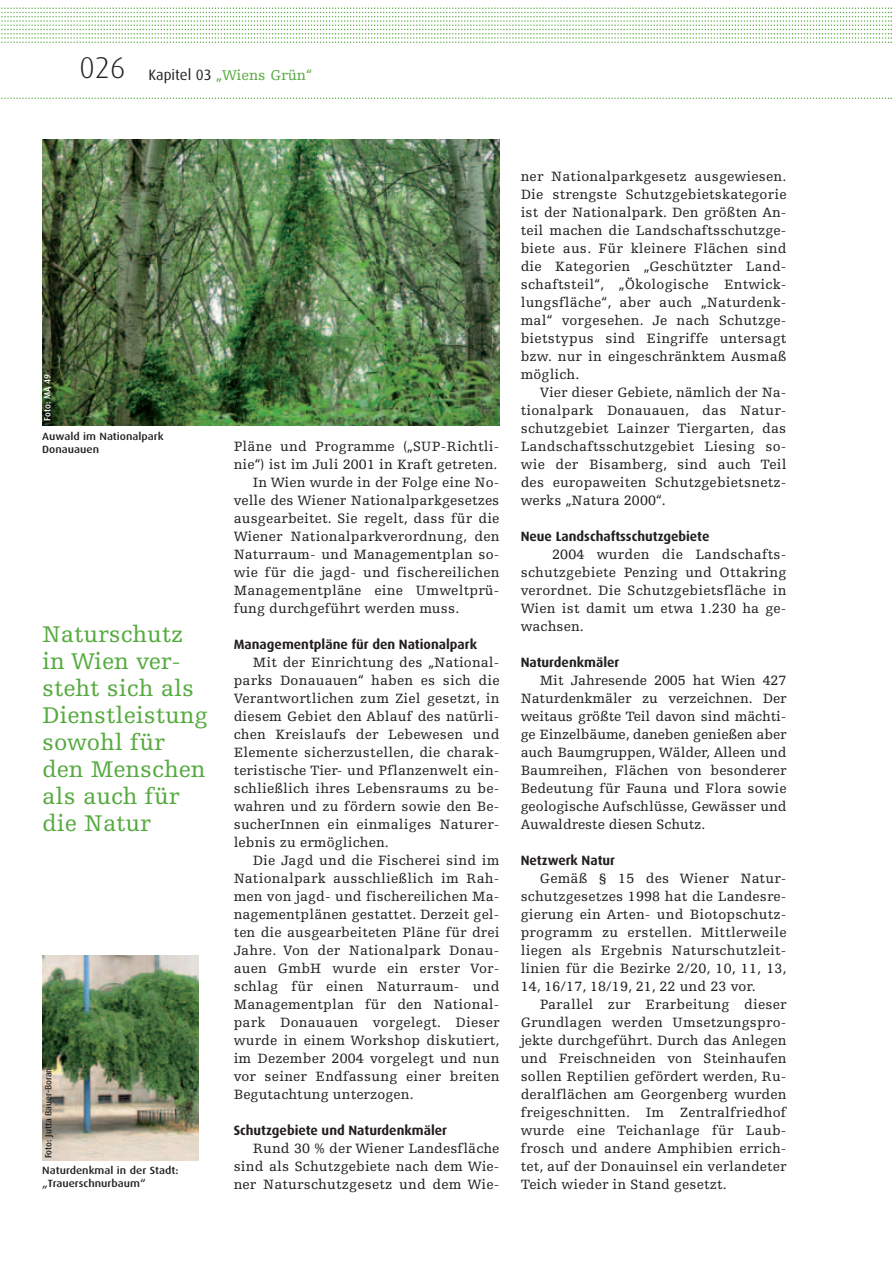
<style>
.page{position:relative;width:893px;height:1263px;background:#fff}
.page>*{position:absolute;margin:0;border:0;box-sizing:border-box;transform-origin:0 0}
.t1{font:24px/27px "Egyptienne F";color:#56ab40}
.t2{font:15px "Egyptienne F";color:#56ab40}
.t3{font:14.25px/18px "Egyptienne F";letter-spacing:.01em;color:#231f20;text-align:justify}
.t4{font:700 13.5px "Dax";color:#231f20}
.t5{font:500 10.5px/13.5px "Dax";color:#231f20;scale:1.1 1}
.t6{font:500 9px "Dax";color:#231f20}
.t7{font:500 9px "Dax";letter-spacing:-.005em;color:#fff}
.s1{font-family:"Dax";font-weight:300;font-size:30px;color:#231f20}
.s2{font-family:"Dax";color:#231f20}
</style>
<div class="page">
<img style="left:42px;top:139px;width:457px;height:286px">
<img style="left:42px;top:956px;width:157px;height:204px">
<svg style="left:1px;top:7px;width:891px;height:36px"></svg>
<svg style="left:1px;top:98px;width:891px;height:1px"></svg>
<p class="t2" style="left:80px;top:69px;width:234px"><span class="s1">026</span> <span class="s2">Kapitel 03</span> „Wiens Grün“</p>
<p class="t7" style="left:44px;top:421px;width:48px;rotate:-90deg">Foto: MA 49</p>
<p class="t5" style="left:42px;top:430px;width:112px">Auwald im Nationalpark<br>Donauauen</p>
<h1 class="t1" style="left:42px;top:622px;width:167px">Naturschutz in Wien ver&shy;steht sich als<br>Dienstleistung sowohl für den Menschen als auch für die Natur</h1>
<p class="t6" style="left:45px;top:1158px;width:92px;rotate:-90deg">Foto: Jutta Bauer-Boran</p>
<p class="t5" style="left:42px;top:1164px;width:125px">Naturdenkmal in der Stadt: „Trauerschnurbaum“</p>
<p class="t3" style="left:234px;top:438px;width:267px">Pläne und Programme („SUP-Richtli-</p>
<p class="t3" style="left:234px;top:456px;width:265px">nie“) ist im Juli 2001 in Kraft getreten.</p>
<p class="t3" style="left:253px;top:474px;width:248px">In Wien wurde in der Folge eine No-</p>
<p class="t3" style="left:234px;top:492px;width:267px">velle des Wiener Nationalparkgesetzes</p>
<p class="t3" style="left:234px;top:510px;width:267px">ausgearbeitet. Sie regelt, dass für die</p>
<p class="t3" style="left:234px;top:528px;width:267px">Wiener Nationalparkverordnung, den</p>
<p class="t3" style="left:234px;top:546px;width:267px">Naturraum- und Managementplan so-</p>
<p class="t3" style="left:234px;top:564px;width:267px">wie für die jagd- und fischereilichen</p>
<p class="t3" style="left:234px;top:582px;width:267px">Managementpläne eine Umweltprü-</p>
<p class="t3" style="left:234px;top:600px;width:227px">fung durchgeführt werden muss.</p>
<p class="t4" style="left:234px;top:638px;width:245px">Managementpläne für den Nationalpark</p>
<p class="t3" style="left:234px;top:654px;width:267px;text-indent:19px">Mit der Einrichtung des „National&shy;parks Donauauen“ haben es sich die Verantwortlichen zum Ziel gesetzt, in diesem Gebiet den Ablauf des natürli&shy;chen Kreislaufs der Lebewesen und Elemente sicherzustellen, die charak&shy;teristische Tier- und Pflanzenwelt ein&shy;schließlich ihres Lebensraums zu be&shy;wahren und zu fördern sowie den Be&shy;sucherInnen ein einmaliges Naturer&shy;lebnis zu ermöglichen.</p>
<p class="t3" style="left:234px;top:852px;width:267px;text-indent:19px">Die Jagd und die Fischerei sind im Nationalpark ausschließlich im Rah&shy;men von jagd- und fischereilichen Ma&shy;nagementplänen gestattet. Derzeit gel&shy;ten die ausgearbeiteten Pläne für drei Jahre. Von der Nationalpark Donau&shy;auen GmbH wurde ein erster Vor&shy;schlag für einen Naturraum- und Managementplan für den National&shy;park Donauauen vorgelegt. Dieser wurde in einem Workshop diskutiert, im Dezember 2004 vorgelegt und nun vor seiner Endfassung einer breiten Begutachtung unterzogen.</p>
<p class="t4" style="left:234px;top:1124px;width:215px">Schutzgebiete und Naturdenkmäler</p>
<p class="t3" style="left:234px;top:1140px;width:267px;text-indent:19px">Rund 30 % der Wiener Landesfläche sind als Schutzgebiete nach dem Wie&shy;ner Naturschutzgesetz und dem Wie-</p>
<p class="t3" style="left:521px;top:168px;width:267px">ner Nationalparkgesetz ausgewiesen.<br>Die strengste Schutzgebietskategorie ist der Nationalpark. Den größten An&shy;teil machen die Landschaftsschutzge&shy;biete aus. Für kleinere Flächen sind die Kategorien „Geschützter Land&shy;schaftsteil“, „Ökologische Entwick&shy;lungsfläche“, aber auch „Naturdenk&shy;mal“ vorgesehen. Je nach Schutzge&shy;bietstypus sind Eingriffe untersagt bzw. nur in eingeschränktem Ausmaß möglich.</p>
<p class="t3" style="left:521px;top:384px;width:267px;text-indent:19px">Vier dieser Gebiete, nämlich der Na&shy;tionalpark Donauauen, das Natur&shy;schutzgebiet Lainzer Tiergarten, das Landschaftsschutzgebiet Liesing so&shy;wie der Bisamberg, sind auch Teil des europaweiten Schutzgebietsnetz&shy;werks „Natura 2000“.</p>
<p class="t4" style="left:521px;top:530px;width:190px">Neue Landschaftsschutzgebiete</p>
<p class="t3" style="left:521px;top:546px;width:267px;text-indent:31px">2004 wurden die Landschafts&shy;schutzgebiete Penzing und Ottakring verordnet. Die Schutzgebietsfläche in Wien ist damit um etwa 1.230 ha ge&shy;wachsen.</p>
<p class="t4" style="left:521px;top:656px;width:100px">Naturdenkmäler</p>
<p class="t3" style="left:521px;top:672px;width:267px;text-indent:19px">Mit Jahresende 2005 hat Wien 427<br>Naturdenkmäler zu verzeichnen. Der weitaus größte Teil davon sind mächti&shy;ge Einzelbäume, daneben genießen aber auch Baumgruppen, Wälder, Alleen und Baumreihen, Flächen von besonderer Bedeutung für Fauna und Flora sowie geologische Aufschlüsse, Gewässer und Auwaldreste diesen Schutz.</p>
<p class="t4" style="left:521px;top:854px;width:96px">Netzwerk Natur</p>
<p class="t3" style="left:521px;top:870px;width:267px;text-indent:19px">Gemäß § 15 des Wiener Natur&shy;schutzgesetzes 1998 hat die Landesre&shy;gierung ein Arten- und Biotopschutz&shy;programm zu erstellen. Mittlerweile liegen als Ergebnis Naturschutzleit&shy;linien für die Bezirke 2/20, 10, 11, 13, 14, 16/17, 18/19, 21, 22 und 23 vor.</p>
<p class="t3" style="left:521px;top:996px;width:267px;text-indent:19px">Parallel zur Erarbeitung dieser Grundlagen werden Umsetzungspro&shy;jekte durchgeführt. Durch das Anlegen und Freischneiden von Steinhaufen sollen Reptilien gefördert werden, Ru&shy;deralflächen am Georgenberg wurden freigeschnitten. Im Zentralfriedhof wurde eine Teichanlage für Laub&shy;frosch und andere Amphibien errich&shy;tet, auf der Donauinsel ein verlandeter Teich wieder in Stand gesetzt.</p>
</div>
